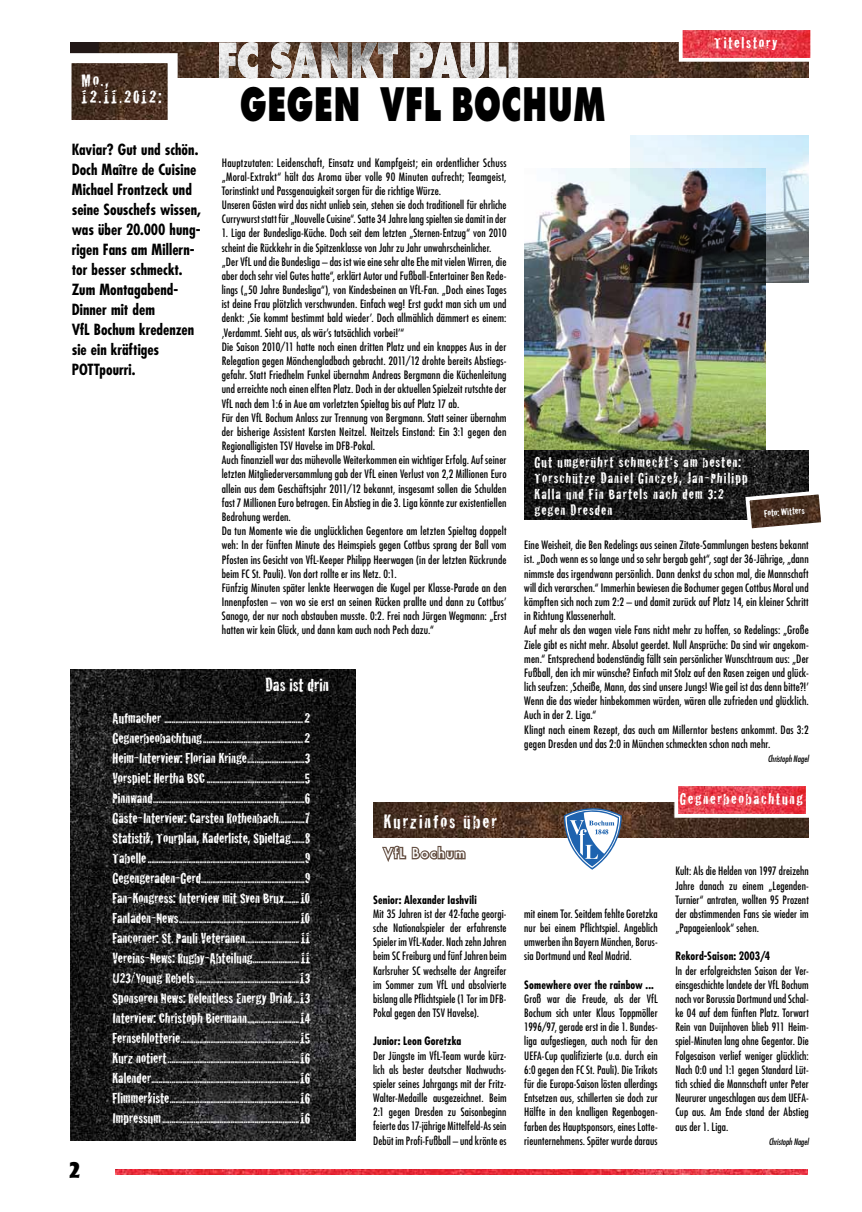
<style>
.page{position:relative;width:862px;height:1212px;background:#fff}
.page>*{position:absolute;margin:0;border:0;box-sizing:border-box;transform-origin:0 0}
.t1{font:800 50.62px "Futura T";letter-spacing:.005em;color:#000;scale:.67 1}
.t2{font:800 22px "Roundest";color:#000}
.t3{font:20px "Cracked";letter-spacing:.1em;color:#fff}
.t4{font:18.75px/16.2px "Cracked";letter-spacing:.095em;color:#fff}
.t5{font:18.75px "Cracked";letter-spacing:.005em;color:#fff}
.t6{font:16.25px "Cracked";letter-spacing:.1em;color:#fff}
.t7{font:15px/20px "Cracked";letter-spacing:.065em;color:#fff;text-align:justify}
.t8{font:700 condensed 15px/20px "Futura";color:#000}
.t9{font:500 15px "Futura T";letter-spacing:.085em;color:#fff}
.t10{font:condensed 11.25px/14.1px "Futura";letter-spacing:.01em;color:#000;text-align:justify}
.t11{font:700 condensed 11.25px "Futura";letter-spacing:.005em;color:#000}
.t12{font:10px "Cracked";color:#fff}
.t13{font:italic condensed 8.75px "Futura";letter-spacing:-.005em;color:#000}
</style>
<div class="page">
<img style="left:116px;top:1169px;width:691px;height:6px">
<img style="left:373px;top:802px;width:435px;height:35px">
<img style="left:71px;top:670px;width:284px;height:470px">
<svg style="left:382px;top:845px;width:84px;height:17px"></svg>
<img style="left:71px;top:43px;width:737px;height:35px">
<img style="left:72px;top:64px;width:94px;height:55px">
<div style="left:61px;top:53px;width:116px;height:77px;border:10px solid #fff"></div>
<img style="left:219px;top:42px;width:299px;height:37px">
<img style="left:683px;top:31px;width:125px;height:26px">
<div style="left:678px;top:26px;width:135px;height:36px;border:4px solid #fff"></div>
<img style="left:679px;top:787px;width:125px;height:26px">
<div style="left:674px;top:782px;width:135px;height:36px;border:4px solid #fff"></div>
<img style="left:524px;top:169px;width:241px;height:281px">
<img style="left:630px;top:135px;width:178px;height:148px">
<svg style="left:562px;top:808px;width:60px;height:62px"></svg>
<img style="left:524px;top:450px;width:284px;height:70px">
<svg style="left:743px;top:488px;width:79px;height:41px"></svg>
<h3 class="t4" style="left:81px;top:71px;width:81px">Mo.,<br>12.11.2012:</h3>
<h1 class="t1" style="left:240px;top:74px;width:547px">GEGEN VFL BOCHUM</h1>
<h3 class="t6" style="left:713px;top:30px;width:65px">Titelstory</h3>
<h3 class="t8" style="left:72px;top:139px;width:131px">Kaviar? Gut und schön.<br>Doch Maître de Cuisine<br>Michael Frontzeck und seine Souschefs wissen, was über 20.000 hung&shy;rigen Fans am Millern&shy;tor besser schmeckt.<br>Zum Montagabend-<br>Dinner mit dem<br>VfL Bochum kredenzen sie ein kräftiges<br>POTT</h3>
<h3 class="t8" style="left:99px;top:359px;width:37px">pourri.</h3>
<p class="t10" style="left:222px;top:155px;width:286px;text-align:left">Hauptzutaten: Leidenschaft, Einsatz und Kampfgeist; ein ordentlicher Schuss „Moral-Extrakt“ hält das Aroma über volle 90 Minuten aufrecht; Teamgeist, Torinstinkt und Passgenauigkeit sorgen für die richtige Würze.<br>Unseren Gästen wird das nicht unlieb sein, stehen sie doch traditionell für ehrliche Currywurst statt für „Nouvelle Cuisine“. Satte 34 Jahre lang spielten sie damit in der</p>
<p class="t10" style="left:222px;top:226px;width:286px;text-align:left">1. Liga der Bundesliga-Küche. Doch seit dem letzten „Sternen-Entzug“ von 2010 scheint die Rückkehr in die Spitzenklasse von Jahr zu Jahr unwahrscheinlicher. „Der VfL und die Bundesliga – das ist wie eine sehr alte Ehe mit vielen Wirren, die aber doch sehr viel Gutes hatte“, erklärt Autor und Fußball-Entertainer Ben Rede&shy;lings („50 Jahre Bundesliga“), von Kindesbeinen an VfL-Fan. „Doch eines Tages ist deine Frau plötzlich verschwunden. Einfach weg! Erst guckt man sich um und denkt: ‚Sie kommt bestimmt bald wieder’. Doch allmählich dämmert es einem: ‚Verdammt. Sieht aus, als wär’s tatsächlich vorbei!’“<br>Die Saison 2010/11 hatte noch einen dritten Platz und ein knappes Aus in der Relegation gegen Mönchengladbach gebracht. 2011/12 drohte bereits Abstiegs&shy;gefahr. Statt Friedhelm Funkel übernahm Andreas Bergmann die Küchenleitung und erreichte noch einen elften Platz. Doch in der aktuellen Spielzeit rutschte der VfL nach dem 1:6 in Aue am vorletzten Spieltag bis auf Platz 17 ab.<br>Für den VfL Bochum Anlass zur Trennung von Bergmann. Statt seiner übernahm der bisherige Assistent Karsten Neitzel. Neitzels Einstand: Ein 3:1 gegen den Regionalligisten TSV Havelse im DFB-Pokal.<br>Auch finanziell war das mühevolle Weiterkommen ein wichtiger Erfolg. Auf seiner letzten Mitgliederversammlung gab der VfL einen Verlust von 2,2 Millionen Euro allein aus dem Geschäftsjahr 2011/12 bekannt, insgesamt sollen die Schulden fast 7 Millionen Euro betragen. Ein Abstieg in die 3. Liga könnte zur existentiellen Bedrohung werden.<br>Da tun Momente wie die unglücklichen Gegentore am letzten Spieltag doppelt weh: In der fünften Minute des Heimspiels gegen Cottbus sprang der Ball vom Pfosten ins Gesicht von VfL-Keeper Philipp Heerwagen (in der letzten Rückrunde beim FC St. Pauli). Von dort rollte er ins Netz. 0:1.<br>Fünfzig Minuten später lenkte Heerwagen die Kugel per Klasse-Parade an den Innenpfosten – von wo sie erst an seinen Rücken prallte und dann zu Cottbus’ Sanogo, der nur noch abstauben musste. 0:2. Frei nach Jürgen Wegmann: „Erst hatten wir kein Glück, und dann kam auch noch Pech dazu.“</p>
<h3 class="t5" style="left:265px;top:670px;width:65px">Das ist drin</h3>
<h2 class="t2" style="left:69px;top:1157px;width:14px">2</h2>
<p class="t7" style="left:112px;top:707px;width:199px">Aufmacher ...........................................................................2<br>Gegnerbeobachtung......................................................2<br>Heim-Interview: Florian Kringe...............................3<br>Vorspiel: Hertha BSC .....................................................5<br>Pinnwand..................................................................................6<br>Gäste-Interview: Carsten Rothenbach..............7<br>Statistik, Tourplan, Kaderliste, Spieltag.......8<br>Tabelle.....................................................................................9<br>Gegengeraden-Gerd........................................................9<br>Fan-Kongress: Interview mit Sven Brux........10<br>Fanladen-News.................................................................10<br>Fancorner: St. Pauli Veteranen.............................11<br>Vereins-News: Rugby-Abteilung.........................11<br>U23/Young Rebels........................................................13<br>Sponsoren News: Relentless Energy Drink...13<br>Interview: Christoph Biermann............................14<br>Fernsehlotterie................................................................15<br>Kurz notiert.......................................................................16<br>Kalender................................................................................16<br>Flimmerkiste......................................................................16<br>Impressum..........................................................................16</p>
<h3 class="t3" style="left:383px;top:806px;width:115px">Kurzinfos über</h3>
<h3 class="t9" style="left:383px;top:844px;width:83px">VfL Bochum</h3>
<p class="t11" style="left:373px;top:892px;width:105px">Senior: Alexander Iashvili</p>
<p class="t10" style="left:373px;top:906px;width:135px">Mit 35 Jahren ist der 42-fache georgi&shy;sche Nationalspieler der erfahrenste Spieler im VfL-Kader. Nach zehn Jahren beim SC Freiburg und fünf Jahren beim Karlsruher SC wechselte der Angreifer im Sommer zum VfL und absolvierte bislang alle Pflichtspiele (1 Tor im DFB-Pokal gegen den TSV Havelse).</p>
<p class="t11" style="left:373px;top:1034px;width:89px">Junior: Leon Goretzka</p>
<p class="t10" style="left:373px;top:1048px;width:135px">Der Jüngste im VfL-Team wurde kürz&shy;lich als bester deutscher Nachwuchs&shy;spieler seines Jahrgangs mit der Fritz-Walter-Medaille ausgezeichnet. Beim 2:1 gegen Dresden zu Saisonbeginn feierte das 17-jährige Mittelfeld-As sein Debüt im Profi-Fußball – und krönte es</p>
<h3 class="t7" style="left:534px;top:453px;width:214px;line-height:16.2px;text-align:left">Gut umgerührt schmeckt‘s am besten:<br>Torschütze Daniel Ginczek, Jan-Philipp<br>Kalla und Fin Bartels nach dem 3:2 gegen Dresden</h3>
<p class="t12" style="left:763px;top:506px;width:42px;rotate:-5deg">Foto: Witters</p>
<p class="t10" style="left:524px;top:538px;width:286px;text-align:left">Eine Weisheit, die Ben Redelings aus seinen Zitate-Sammlungen bestens bekannt ist. „Doch wenn es so lange und so sehr bergab geht“, sagt der 36-Jährige, „dann nimmste das irgendwann persönlich. Dann denkst du schon mal, die Mannschaft will dich verarschen.“ Immerhin bewiesen die Bochumer gegen Cottbus Moral und kämpften sich noch zum 2:2 – und damit zurück auf Platz 14, ein kleiner Schritt in Richtung Klassenerhalt.<br>Auf mehr als den wagen viele Fans nicht mehr zu hoffen, so Redelings: „Große Ziele gibt es nicht mehr. Absolut geerdet. Null Ansprüche: Da sind wir angekom&shy;men.“ Entsprechend bodenständig fällt sein persönlicher Wunschtraum aus: „Der Fußball, den ich mir wünsche? Einfach mit Stolz auf den Rasen zeigen und glück&shy;lich seufzen: ‚Scheiße, Mann, das sind unsere Jungs! Wie geil ist das denn bitte?!’ Wenn die das wieder hinbekommen würden, wären alle zufrieden und glücklich.<br>Auch in der 2. Liga.“<br>Klingt nach einem Rezept, das auch am Millerntor bestens ankommt. Das 3:2 gegen Dresden und das 2:0 in München schmeckten schon nach mehr.</p>
<p class="t13" style="left:767px;top:753px;width:43px">Christoph Nagel</p>
<h3 class="t6" style="left:679px;top:786px;width:124px">Gegnerbeobachtung</h3>
<p class="t10" style="left:524px;top:906px;width:135px">mit einem Tor. Seitdem fehlte Goretzka nur bei einem Pflichtspiel. Angeblich umwerben ihn Bayern München, Borus&shy;sia Dortmund und Real Madrid.</p>
<p class="t11" style="left:524px;top:977px;width:131px">Somewhere over the rainbow ...</p>
<p class="t10" style="left:524px;top:991px;width:135px">Groß war die Freude, als der VfL Bochum sich unter Klaus Toppmöller 1996/97, gerade erst in die 1. Bundes&shy;liga aufgestiegen, auch noch für den UEFA-Cup qualifizierte (u.a. durch ein 6:0 gegen den FC St. Pauli). Die Trikots für die Europa-Saison lösten allerdings Entsetzen aus, schillerten sie doch zur Hälfte in den knalligen Regenbogen&shy;farben des Hauptsponsors, eines Lotte&shy;rieunternehmens. Später wurde daraus</p>
<p class="t10" style="left:675px;top:864px;width:135px">Kult: Als die Helden von 1997 dreizehn Jahre danach zu einem „Legenden-Turnier“ antraten, wollten 95 Prozent der abstimmenden Fans sie wieder im „Papageienlook“ sehen.</p>
<p class="t11" style="left:675px;top:949px;width:96px">Rekord-Saison: 2003/4</p>
<p class="t10" style="left:675px;top:963px;width:135px">In der erfolgreichsten Saison der Ver&shy;einsgeschichte landete der VfL Bochum noch vor Borussia Dortmund und Schal&shy;ke 04 auf dem fünften Platz. Torwart Rein van Duijnhoven blieb 911 Heim&shy;spiel-Minuten lang ohne Gegentor. Die Folgesaison verlief weniger glücklich:<br>Nach 0:0 und 1:1 gegen Standard Lüt&shy;tich schied die Mannschaft unter Peter Neururer ungeschlagen aus dem UEFA-Cup aus. Am Ende stand der Abstieg aus der 1. Liga.</p>
<p class="t13" style="left:768px;top:1136px;width:41px">Christoph Nagel</p>
</div>
